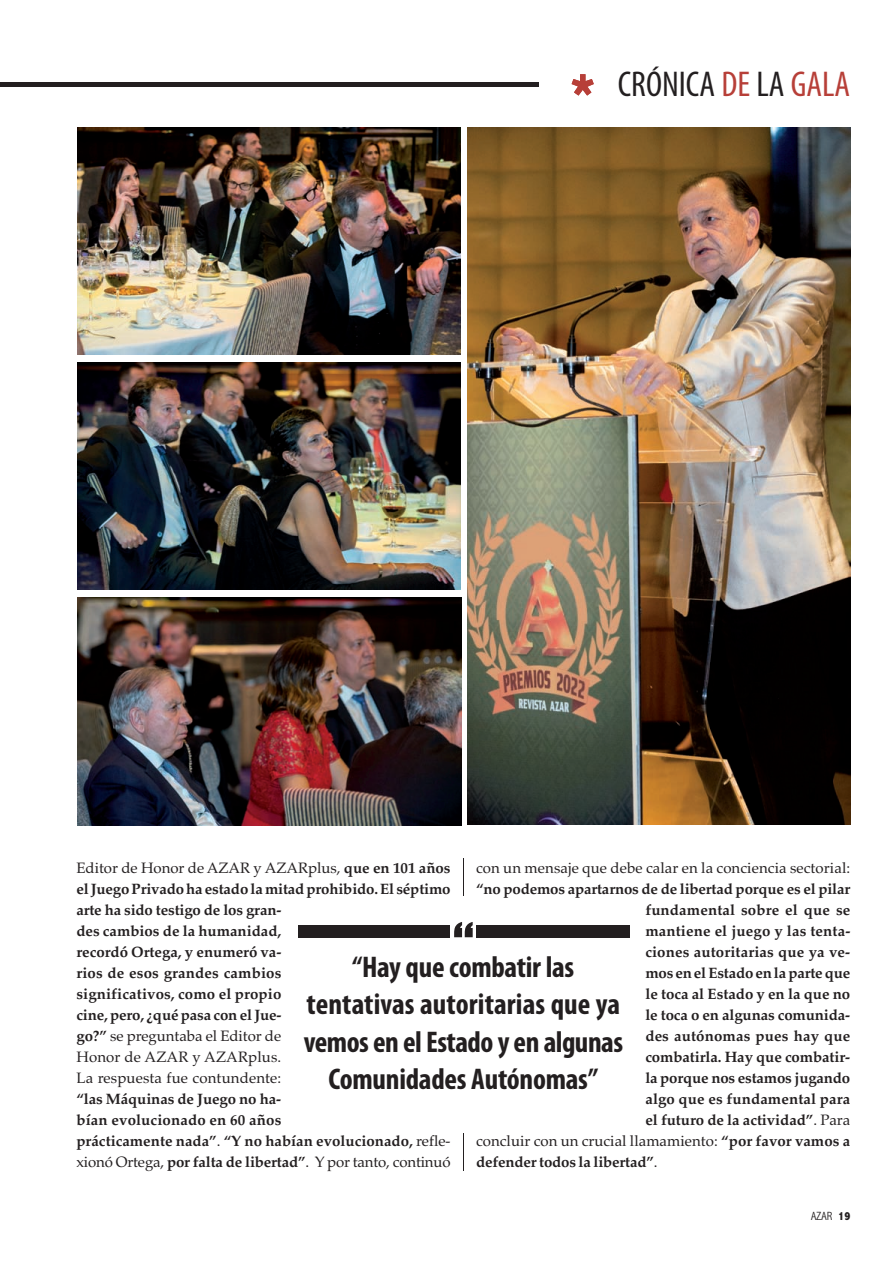
<style>
.page{position:relative;width:893px;height:1263px;background:#fff}
.page>*{position:absolute;margin:0;border:0;box-sizing:border-box;transform-origin:0 0}
.t1{font:88.2px "Impact";color:#b73f38}
.t2{font:60px "Impact";color:#231f20}
.t3{font:condensed 36px "Myriad Pro";color:#231f20}
.t4{font:700 condensed 30px/37.5px "Myriad Pro";letter-spacing:-.01em;color:#231f20;text-align:center}
.t5{font:700 15px/21px "Palatino";color:#231f20}
.t6{font:15px "Palatino";letter-spacing:.01em;color:#231f20}
.t7{font:300 condensed 12px "Abadi";color:#231f20}
.s1{color:#b73f38}
.s2{font-weight:400}
.s3{font-weight:700}
.s4{font-weight:800}
</style>
<div class="page">
<div style="left:298px;top:926px;width:331px;height:12px;background:#231f20"></div>
<div style="left:450px;top:922px;width:26px;height:27px;background:#fff"></div>
<img style="left:468px;top:127px;width:382px;height:698px">
<hr style="left:463px;top:1133px;width:1px;height:38px;background:#231f20">
<hr style="left:463px;top:859px;width:1px;height:37px;background:#231f20">
<img style="left:78px;top:597px;width:383px;height:228px">
<img style="left:78px;top:363px;width:382px;height:227px">
<img style="left:78px;top:127px;width:382px;height:228px">
<hr style="left:0;top:83px;width:538px;height:4px;background:#231f20">
<h1 class="t1" style="left:570px;top:81px;width:26px">*</h1>
<h3 class="t3" style="left:618px;top:70px;width:234px">CRÓNICA <span class="s1">DE</span> LA <span class="s1">GALA</span></h3>
<p class="t6" style="left:476px;top:862px;width:376px">con un mensaje que debe calar en la conciencia sectorial:</p>
<p class="t5" style="left:476px;top:880px;width:376px">“no podemos apartarnos de de libertad porque es el pilar</p>
<p class="t5" style="left:645px;top:901px;width:206px">fundamental sobre el que se</p>
<p class="t5" style="left:645px;top:922px;width:206px">mantiene el juego y las tenta-</p>
<p class="t5" style="left:645px;top:943px;width:206px">ciones autoritarias que ya ve-</p>
<p class="t5" style="left:645px;top:964px;width:206px">mos en el Estado en la parte que</p>
<p class="t5" style="left:645px;top:985px;width:206px">le toca al Estado y en la que no</p>
<p class="t5" style="left:645px;top:1006px;width:206px">le toca o en algunas comunida-</p>
<p class="t5" style="left:645px;top:1027px;width:206px">des autónomas pues hay que</p>
<p class="t5" style="left:645px;top:1048px;width:206px">combatirla. Hay que combatir-</p>
<p class="t5" style="left:645px;top:1069px;width:206px">la porque nos estamos jugando</p>
<p class="t5" style="left:645px;top:1090px;width:206px">algo que es fundamental para</p>
<p class="t5" style="left:645px;top:1111px;width:206px">el futuro de la actividad”<span class="s2">. Para</span></p>
<p class="t6" style="left:476px;top:1135px;width:376px">concluir con un crucial llamamiento: <span class="s3">“por favor vamos a</span></p>
<p class="t5" style="left:476px;top:1153px;width:183px">defender todos la libertad”<span class="s2">.</span></p>
<p class="t5" style="left:76px;top:859px;width:376px"><span class="s2">Editor de Honor de AZAR y AZARplus,</span> que en 101 años el Juego Privado ha estado la mitad prohibido. El séptimo arte ha sido testigo de los gran-<br>des cambios de la humanidad,<br>recordó Ortega, y enumeró va-<br>rios de esos grandes cambios<br>significativos, como el propio<br>cine, pero, ¿qué pasa con el Jue-<br>go?” <span class="s2">se preguntaba el Editor de<br>Honor de AZAR y AZARplus.<br>La respuesta fue contundente:</span></p>
<p class="t5" style="left:76px;top:1090px;width:376px">“las Máquinas de Juego no ha-<br>bían evolucionado en 60 años<br>prácticamente nada”<span class="s2">.</span> “Y no habían evolucionado, <span class="s2">refle&shy;xionó Ortega,</span> por falta de libertad”<span class="s2">. Y por tanto, continuó</span></p>
<h2 class="t2" style="left:453px;top:926px;width:22px">“</h2>
<h3 class="t4" style="left:304px;top:951px;width:321px">“Hay que combatir las tentativas autoritarias que ya vemos en el Estado y en algunas<br>Comunidades Autónomas”</h3>
<p class="t7" style="left:811px;top:1209px;width:41px">AZAR <span class="s4">19</span></p>
</div>
